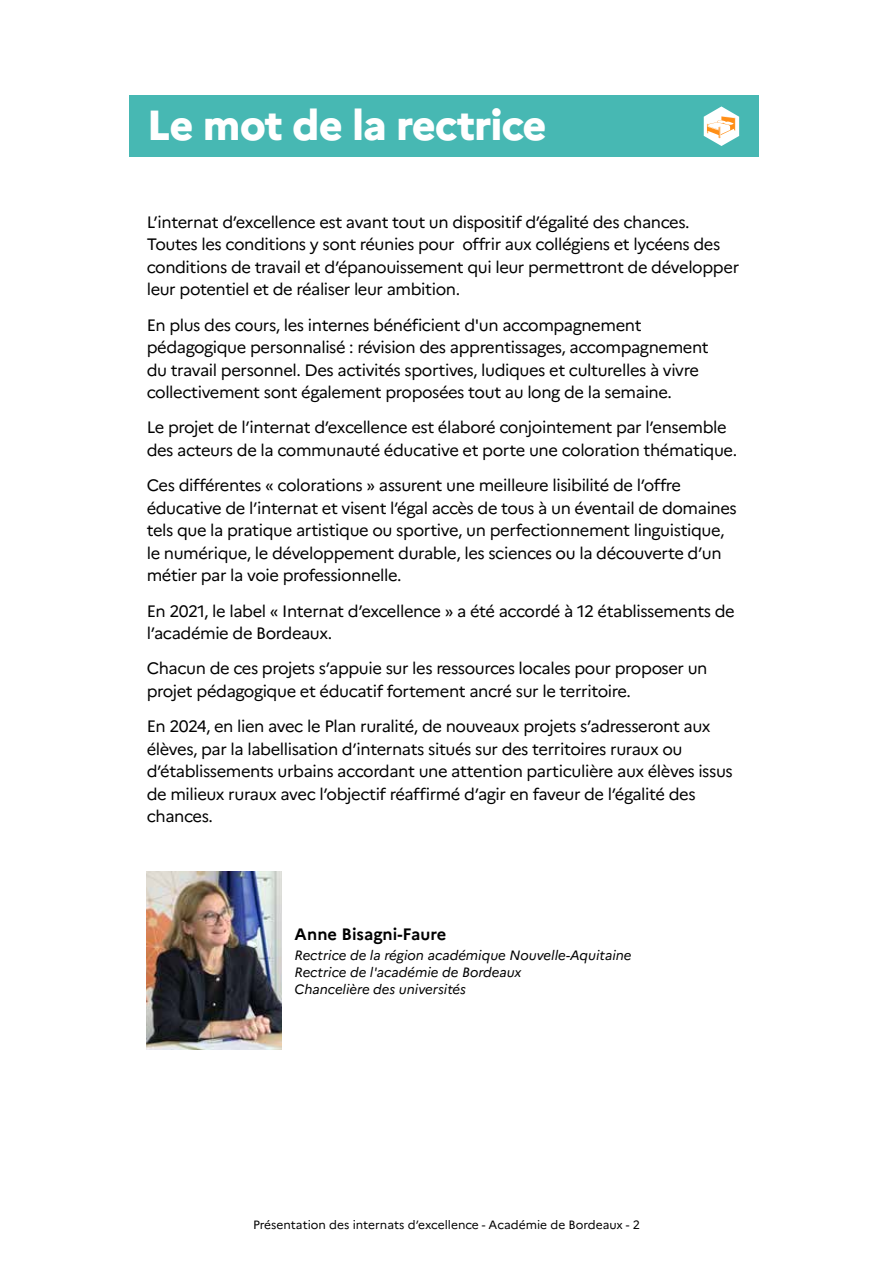
<style>
.page{position:relative;width:893px;height:1263px;background:#fff}
.page>*{position:absolute;margin:0;border:0;box-sizing:border-box;transform-origin:0 0}
.t1{font:800 42px "Marianne";letter-spacing:-.025em;color:#fff}
.t2{font:16.5px/22.5px "Marianne";letter-spacing:-.025em;color:#000}
.t3{font:700 16.5px "Marianne";color:#000}
.t4{font:italic 13.5px/17.1px "Marianne";color:#000}
.t5{font:12px "Marianne";color:#000}
</style>
<div class="page">
<div style="left:130px;top:96px;width:629px;height:61px;background:#47b8b3"></div>
<svg style="left:704px;top:106px;width:35px;height:40px"></svg>
<img style="left:147px;top:872px;width:134px;height:178px">
<h1 class="t1" style="left:147px;top:92px;width:402px">Le mot de la rectrice</h1>
<p class="t2" style="left:147px;top:209px;width:594px">L’internat d’excellence est avant tout un dispositif d’égalité des chances.<br>Toutes les conditions y sont réunies pour offrir aux collégiens et lycéens des conditions de travail et d’épanouissement qui leur permettront de développer leur potentiel et de réaliser leur ambition.</p>
<p class="t2" style="left:147px;top:312px;width:564px">En plus des cours, les internes bénéficient d'un accompagnement pédagogique personnalisé : révision des apprentissages, accompagnement du travail personnel. Des activités sportives, ludiques et culturelles à vivre collectivement sont également proposées tout au long de la semaine.</p>
<p class="t2" style="left:147px;top:415px;width:592px">Le projet de l’internat d’excellence est élaboré conjointement par l’ensemble des acteurs de la communauté éducative et porte une coloration thématique.</p>
<p class="t2" style="left:147px;top:473px;width:592px">Ces différentes « colorations » assurent une meilleure lisibilité de l’offre éducative de l’internat et visent l’égal accès de tous à un éventail de domaines tels que la pratique artistique ou sportive, un perfectionnement linguistique, le numérique, le développement durable, les sciences ou la découverte d’un métier par la voie professionnelle.</p>
<p class="t2" style="left:147px;top:598px;width:590px">En 2021, le label « Internat d’excellence » a été accordé à 12 établissements de l’académie de Bordeaux.</p>
<p class="t2" style="left:147px;top:656px;width:562px">Chacun de ces projets s’appuie sur les ressources locales pour proposer un projet pédagogique et éducatif fortement ancré sur le territoire.</p>
<p class="t2" style="left:147px;top:714px;width:588px">En 2024, en lien avec le Plan ruralité, de nouveaux projets s’adresseront aux élèves, par la labellisation d’internats situés sur des territoires ruraux ou d’établissements urbains accordant une attention particulière aux élèves issus de milieux ruraux avec l’objectif réaffirmé d’agir en faveur de l’égalité des chances.</p>
<p class="t3" style="left:294px;top:922px;width:153px">Anne Bisagni-Faure</p>
<p class="t4" style="left:294px;top:945px;width:339px">Rectrice de la région académique Nouvelle-Aquitaine<br>Rectrice de l'académie de Bordeaux<br>Chancelière des universités</p>
<p class="t5" style="left:253px;top:1216px;width:388px">Présentation des internats d’excellence - Académie de Bordeaux - 2</p>
</div>
